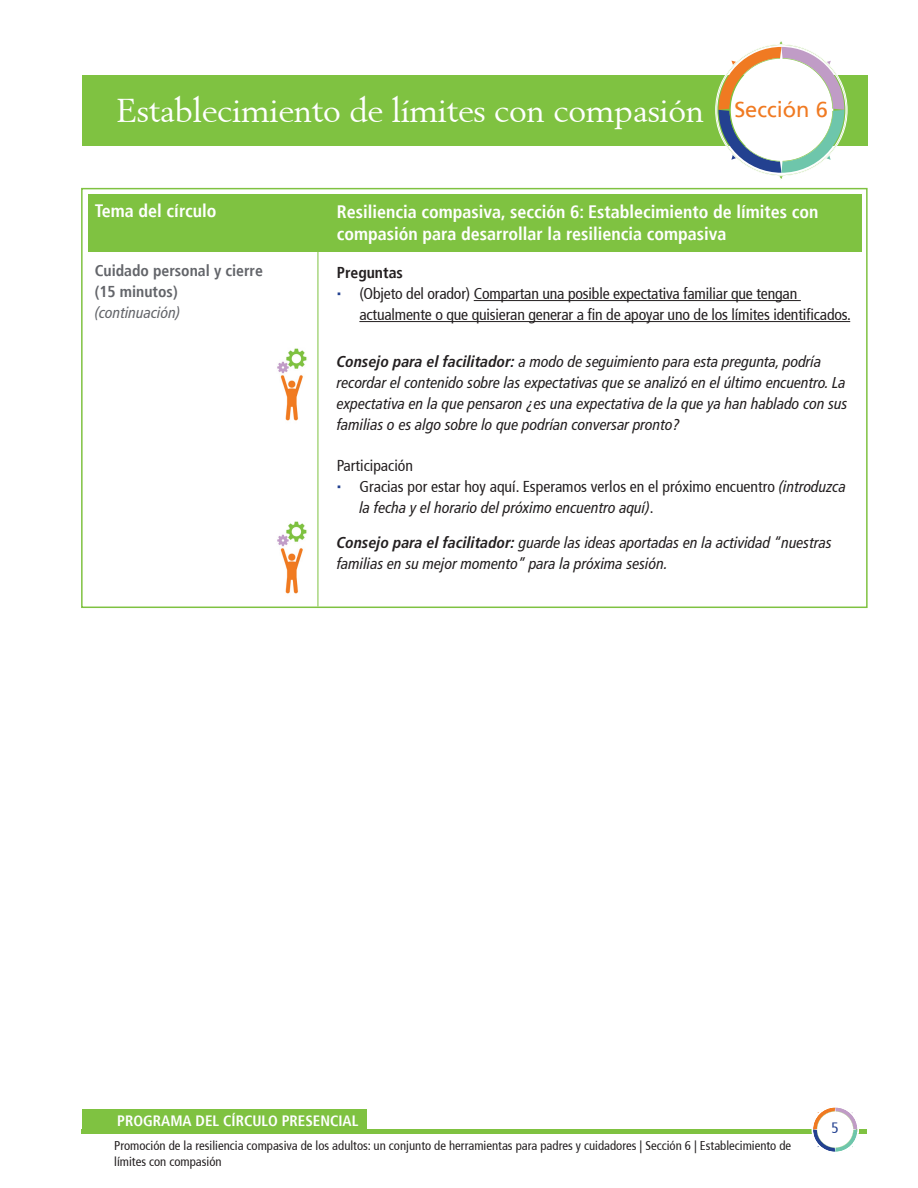
<style>
.page{position:relative;width:918px;height:1188px;background:#fff}
.page>*{position:absolute;margin:0;border:0;box-sizing:border-box;transform-origin:0 0}
.t1{font:33px "Berling";letter-spacing:-.01em;color:#fff}
.t2{font:21.9px "Frutiger";color:#f07a22}
.t3{font:700 condensed 18px/22.5px "Frutiger";color:#fff}
.t4{font:italic condensed 15.75px/21px "Frutiger LT Pro";color:#231f20}
.t5{font:condensed 15.75px/21px "Frutiger";letter-spacing:-.01em;color:#231f20}
.t6{font:700 condensed 15.75px "Frutiger";color:#63656a}
.t7{font:italic condensed 15.75px "Frutiger LT Pro";color:#63656a}
.t8{font:700 condensed 15.75px "Frutiger";color:#231f20}
.t9{font:700 condensed 15px "Frutiger";color:#fff}
.t10{font:condensed 15px "Frutiger";color:#234190}
.t11{font:condensed 12.75px/15.3px "Frutiger";color:#231f20}
.s1{font-family:"Maurea Jci Lf ML";font-weight:500;font-stretch:normal;color:#234190}
.s2{font-weight:700}
.s3{font-family:"Frutiger LT Pro";font-style:italic}
</style>
<div class="page">
<hr style="left:82px;top:1130px;width:785px;height:4px;background:#7fc241">
<div style="left:82px;top:75px;width:786px;height:71px;background:#7fc241"></div>
<svg style="left:715px;top:41px;width:133px;height:138px"></svg>
<div style="left:81px;top:188px;width:787px;height:420px;border:2px solid #7fc241"></div>
<hr style="left:318px;top:205px;width:1px;height:402px;background:#7fc241">
<svg style="left:810px;top:1107px;width:50px;height:45px"></svg>
<div style="left:88px;top:194px;width:773px;height:58px;background:#7fc241"></div>
<hr style="left:474px;top:300px;width:327px;height:1px;background:#231f20">
<hr style="left:359px;top:321px;width:491px;height:1px;background:#231f20">
<img style="left:277px;top:348px;width:30px;height:73px">
<img style="left:277px;top:521px;width:30px;height:73px">
<div style="left:82px;top:1109px;width:285px;height:21px;background:#7fc241"></div>
<p class="t1" style="left:116px;top:90px;width:589px">Establecimiento de límites con compasión</p>
<p class="t2" style="left:734px;top:99px;width:95px">Sección 6</p>
<p class="t3" style="left:95px;top:201px;width:123px">Tema del círculo</p>
<p class="t3" style="left:95px;top:204px;width:123px">Tema del círculo</p>
<p class="t3" style="left:337px;top:202px;width:483px">Resiliencia compasiva, sección 6: Establecimiento de límites con compasión para desarrollar la resiliencia compasiva</p>
<p class="t6" style="left:95px;top:264px;width:170px">Cuidado personal y cierre</p>
<p class="t6" style="left:95px;top:285px;width:84px">(15 minutos)</p>
<p class="t7" style="left:95px;top:304px;width:87px">(continuación)</p>
<p class="t8" style="left:337px;top:266px;width:68px">Preguntas</p>
<p class="t5" style="left:359px;top:285px;width:493px;text-indent:-22px"><span class="s1">•</span> (Objeto del orador) Compartan una posible expectativa familiar que tengan actualmente o que quisieran generar a fin de apoyar uno de los límites identificados.</p>
<p class="t4" style="left:337px;top:351px;width:512px"><span class="s2">Consejo para el facilitador:</span> a modo de seguimiento para esta pregunta, podría recordar el contenido sobre las expectativas que se analizó en el último encuentro. La expectativa en la que pensaron ¿es una expectativa de la que ya han hablado con sus familias o es algo sobre lo que podrían conversar pronto?</p>
<p class="t5" style="left:337px;top:456px;width:78px">Participación</p>
<p class="t5" style="left:359px;top:477px;width:488px;text-indent:-22px"><span class="s1">•</span> Gracias por estar hoy aquí. Esperamos verlos en el próximo encuentro <span class="s3">(introduzca la fecha y el horario del próximo encuentro aquí)</span>.</p>
<p class="t4" style="left:337px;top:532px;width:497px"><span class="s2">Consejo para el facilitador:</span> guarde las ideas aportadas en la actividad “nuestras familias en su mejor momento” para la próxima sesión.</p>
<p class="t9" style="left:117px;top:1114px;width:243px">PROGRAMA DEL CÍRCULO PRESENCIAL</p>
<p class="t11" style="left:114px;top:1139px;width:679px">Promoción de la resiliencia compasiva de los adultos: un conjunto de herramientas para padres y cuidadores | Sección 6 | Establecimiento de límites con compasión</p>
<p class="t10" style="left:832px;top:1122px;width:9px">5</p>
</div>
